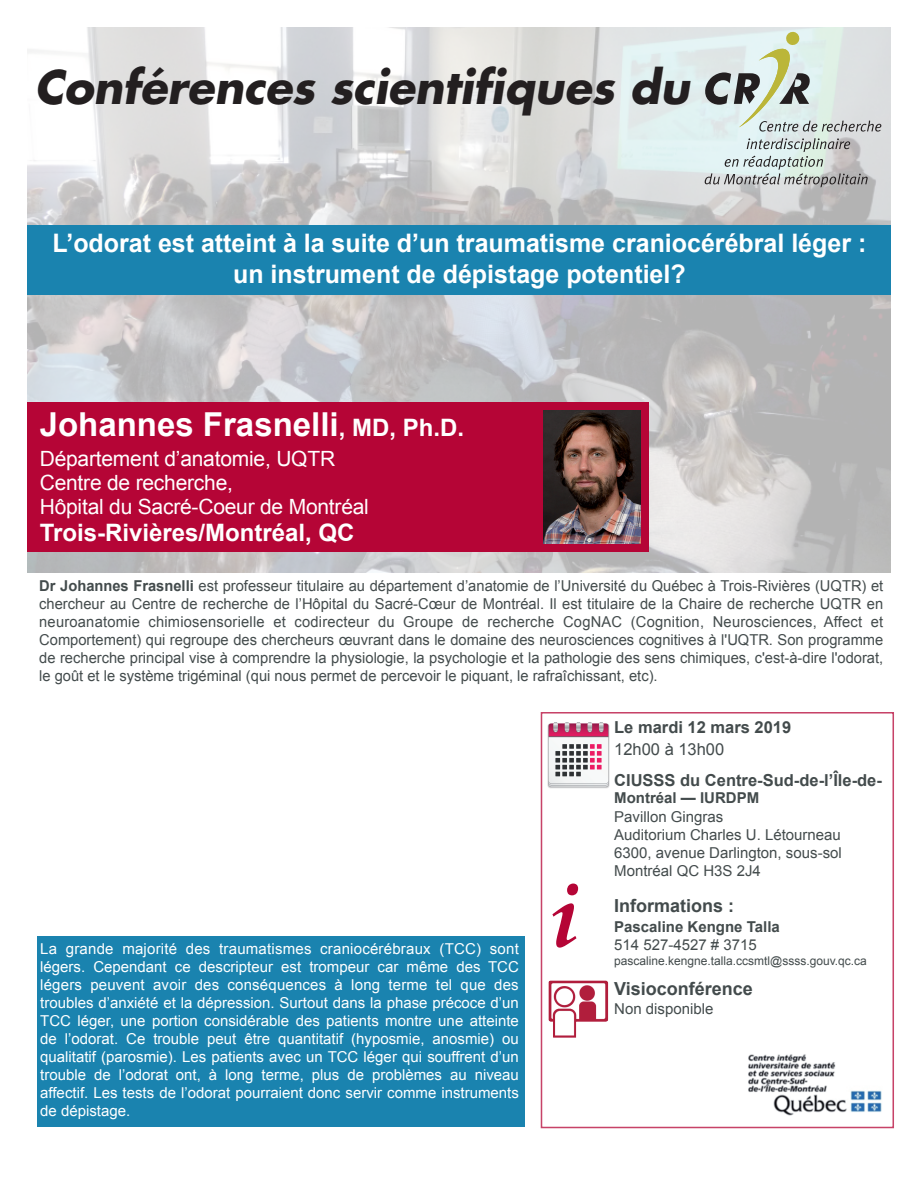
<style>
.page{position:relative;width:918px;height:1188px;background:#fff}
.page>*{position:absolute;margin:0;border:0;box-sizing:border-box;transform-origin:0 0}
.t1{font:italic 700 90px "Palatino";color:#b50536}
.t2{font:italic 700 45px "Futura";letter-spacing:-.005em;color:#231f20}
.t3{font:700 33px "Arial";color:#fff}
.t4{font:700 25.5px/31.5px "Arial";color:#fff;text-align:center}
.t5{font:700 24px "Arial";color:#fff}
.t6{font:21px/24px "Arial";letter-spacing:-.01em;color:#fff}
.t7{font:700 18px "Arial";color:#434b4c}
.t8{font:700 16.5px "Arial";color:#434b4c}
.t9{font:16.5px "Arial";color:#434b4c}
.t10{font:15px/18px "Arial";color:#434b4c}
.t11{font:15px/18px "Arial";color:#fff;text-align:justify}
.t12{font:700 15px "Arial";color:#434b4c}
.t13{font:12px "Arial";color:#434b4c}
.s1{font-size:24px}
.s2{font-weight:700}
</style>
<div class="page">
<img style="left:27px;top:27px;width:864px;height:545px">
<img style="left:548px;top:722px;width:61px;height:66px">
<div style="left:38px;top:936px;width:487px;height:190px;background:#1a83af"></div>
<svg style="left:705px;top:31px;width:176px;height:101px;background:#cbd4ce"></svg>
<svg style="left:705px;top:138px;width:163px;height:49px;background:#bfc7c6"></svg>
<div style="left:27px;top:226px;width:864px;height:69px;background:#1a83af"></div>
<div style="left:27px;top:402px;width:621px;height:149px;background:#b50536"></div>
<img style="left:548px;top:980px;width:61px;height:58px">
<img style="left:748px;top:1054px;width:134px;height:62px">
<img style="left:543px;top:411px;width:97px;height:133px">
<h2 class="t2" style="left:35px;top:56px;width:657px">Conférences scientifiques du</h2>
<h3 class="t4" style="left:53px;top:227px;width:815px">L’odorat est atteint à la suite d’un traumatisme craniocérébral léger : un instrument de dépistage potentiel?</h3>
<h3 class="t3" style="left:40px;top:406px;width:426px">Johannes Frasnelli<span class="s1">, MD, Ph.D.</span></h3>
<h3 class="t6" style="left:40px;top:446px;width:331px">Département d’anatomie, UQTR<br>Centre de recherche,<br>Hôpital du Sacré-Coeur de Montréal</h3>
<h3 class="t5" style="left:40px;top:519px;width:316px">Trois-Rivières/Montréal, QC</h3>
<p class="t10" style="left:39px;top:576px;width:846px;text-align:justify"><span class="s2">Dr Johannes Frasnelli</span> est professeur titulaire au département d’anatomie de l’Université du Québec à Trois-Rivières (UQTR) et chercheur au Centre de recherche de l’Hôpital du Sacré-Cœur de Montréal. Il est titulaire de la Chaire de recherche UQTR en neuroanatomie chimiosensorielle et codirecteur du Groupe de recherche CogNAC (Cognition, Neurosciences, Affect et Comportement) qui regroupe des chercheurs œuvrant dans le domaine des neurosciences cognitives à l'UQTR. Son programme de recherche principal vise à comprendre la physiologie, la psychologie et la pathologie des sens chimiques, c'est-à-dire l'odorat, le goût et le système trigéminal (qui nous permet de percevoir le piquant, le rafraîchissant, etc).</p>
<p class="t8" style="left:614px;top:718px;width:179px">Le mardi 12 mars 2019</p>
<p class="t9" style="left:614px;top:740px;width:112px">12h00 à 13h00</p>
<p class="t11" style="left:40px;top:940px;width:480px">La grande majorité des traumatismes craniocérébraux (TCC) sont légers. Cependant ce descripteur est trompeur car même des TCC légers peuvent avoir des conséquences à long terme tel que des troubles d’anxiété et la dépression. Surtout dans la phase précoce d’un TCC léger, une portion considérable des patients montre une atteinte de l’odorat. Ce trouble peut être quantitatif (hyposmie, anosmie) ou qualitatif (parosmie). Les patients avec un TCC léger qui souffrent d’un trouble de l’odorat ont, à long terme, plus de problèmes au niveau affectif. Les tests de l’odorat pourraient donc servir comme instruments de dépistage.</p>
<h1 class="t1" style="left:550px;top:841px;width:31px">i</h1>
<p class="t8" style="left:614px;top:771px;width:269px">CIUSSS du Centre-Sud-de-l’Île-de-</p>
<p class="t12" style="left:614px;top:789px;width:147px">Montréal — IURDPM</p>
<p class="t10" style="left:614px;top:808px;width:229px">Pavillon Gingras<br>Auditorium Charles U. Létourneau<br>6300, avenue Darlington, sous-sol<br>Montréal QC H3S 2J4</p>
<p class="t7" style="left:614px;top:896px;width:122px">Informations :</p>
<p class="t12" style="left:614px;top:918px;width:167px">Pascaline Kengne Talla</p>
<p class="t10" style="left:614px;top:936px;width:144px">514 527-4527 # 3715</p>
<p class="t13" style="left:614px;top:954px;width:254px">pascaline.kengne.talla.ccsmtl@ssss.gouv.qc.ca</p>
<p class="t7" style="left:614px;top:978px;width:140px">Visioconférence</p>
<p class="t10" style="left:614px;top:1000px;width:101px">Non disponible</p>
</div>
